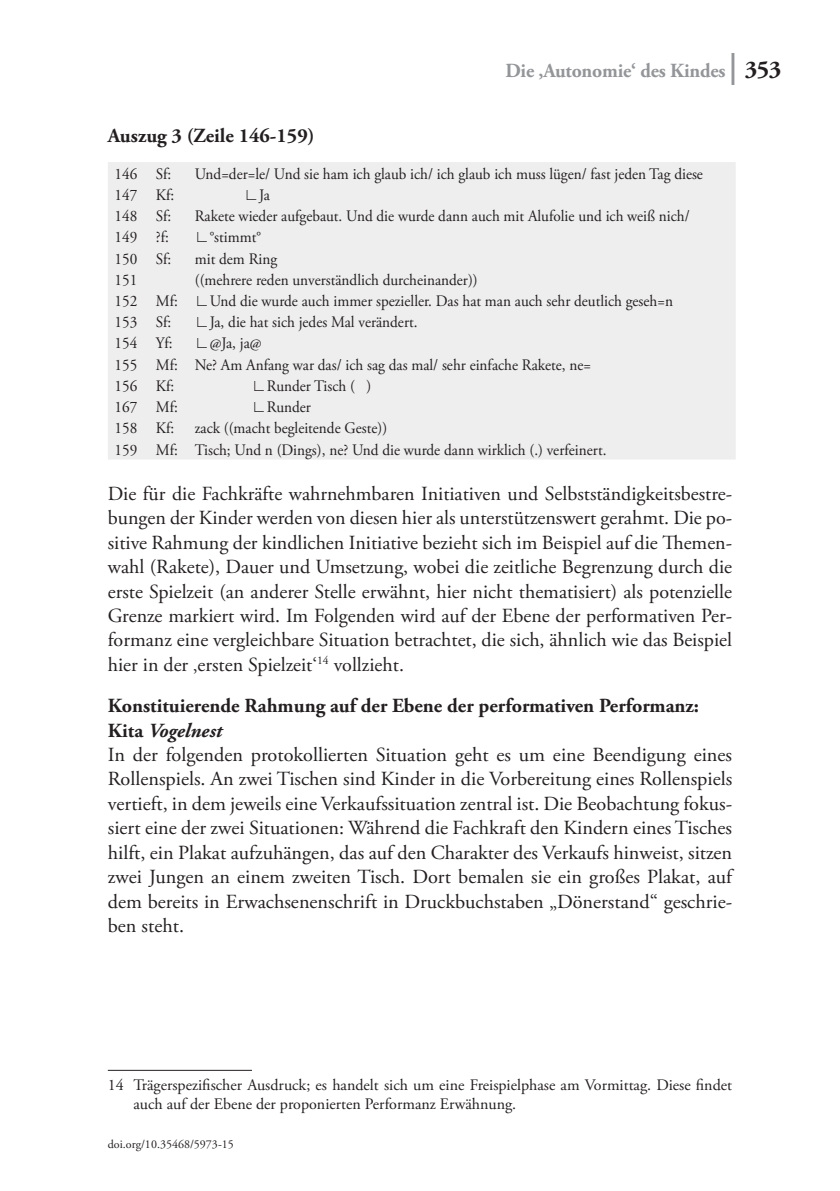
<style>
.page{position:relative;width:840px;height:1191px;background:#fff}
.page>*{position:absolute;margin:0;border:0;box-sizing:border-box;transform-origin:0 0}
.t1{font:20px/24.4px "Adobe Garamond Pro";color:#231f20;text-align:justify}
.t2{font:700 20px "Adobe Garamond Pro";letter-spacing:-.01em;color:#939598}
.t3{font:700 20px "Adobe Garamond Pro";color:#231f20}
.t4{font:16px/21.2px "Adobe Garamond Pro";color:#231f20;scale:.95 1}
.t5{font:16px/19.2px "Adobe Garamond Pro";color:#231f20}
.t6{font:12px "Adobe Garamond Pro";color:#231f20}
.s1{font-size:32px}
.s2{font-size:24px;color:#231f20}
.s3{font-family:"Times New Roman"}
.s4{font-weight:700}
.s5{font-weight:700;font-style:italic}
</style>
<div class="page">
<div style="left:108px;top:162px;width:627px;height:297px;background:#eeeeef"></div>
<hr style="left:108px;top:1069px;width:144px;height:1px;background:#231f20">
<p class="t2" style="left:505px;top:59px;width:277px">Die ‚Autonomie‘ des Kindes <span class="s1">|</span> <span class="s2">353</span></p>
<p class="t3" style="left:108px;top:124px;width:208px">Auszug 3 (Zeile 146-159)</p>
<p class="t4" style="left:115px;top:163px;width:61px">146 Sf:</p>
<p class="t4" style="left:195px;top:163px;width:536px">Und=der=le/ Und sie ham ich glaub ich/ ich glaub ich muss lügen/ fast jeden Tag diese</p>
<p class="t4" style="left:115px;top:185px;width:64px">147 Kf:</p>
<p class="t4" style="left:244px;top:185px;width:29px"><span class="s3">∟</span>Ja</p>
<p class="t4" style="left:115px;top:206px;width:61px">148 Sf:</p>
<p class="t4" style="left:195px;top:206px;width:522px">Rakete wieder aufgebaut. Und die wurde dann auch mit Alufolie und ich weiß nich/</p>
<p class="t4" style="left:115px;top:227px;width:59px">149 ?f:</p>
<p class="t4" style="left:195px;top:227px;width:71px"><span class="s3">∟</span>°stimmt°</p>
<p class="t4" style="left:115px;top:248px;width:61px">150 Sf:</p>
<p class="t4" style="left:195px;top:248px;width:88px">mit dem Ring</p>
<p class="t4" style="left:115px;top:270px;width:25px">151</p>
<p class="t4" style="left:115px;top:270px;width:589px;text-indent:80px">((mehrere reden unverständlich durcheinander))<br>152 Mf: <span class="s3">∟</span>Und die wurde auch immer spezieller. Das hat man auch sehr deutlich geseh=n<br>153 Sf:</p>
<p class="t4" style="left:195px;top:312px;width:236px"><span class="s3">∟</span>Ja, die hat sich jedes Mal verändert.</p>
<p class="t4" style="left:115px;top:333px;width:63px">154 Yf:</p>
<p class="t4" style="left:115px;top:333px;width:503px;text-indent:80px"><span class="s3">∟</span>@Ja, ja@<br>155 Mf: Ne? Am Anfang war das/ ich sag das mal/ sehr einfache Rakete, ne=<br>156 Kf:</p>
<p class="t4" style="left:252px;top:376px;width:127px"><span class="s3">∟</span>Runder Tisch ( )</p>
<p class="t4" style="left:115px;top:397px;width:68px">167 Mf:</p>
<p class="t4" style="left:252px;top:397px;width:64px"><span class="s3">∟</span>Runder</p>
<p class="t4" style="left:115px;top:418px;width:64px">158 Kf:</p>
<p class="t4" style="left:115px;top:418px;width:519px;text-indent:80px">zack ((macht begleitende Geste))<br>159 Mf: Tisch; Und n (Dings), ne? Und die wurde dann wirklich (.) verfeinert.</p>
<p class="t1" style="left:108px;top:482px;width:625px">Die für die Fachkräfte wahrnehmbaren Initiativen und Selbstständigkeitsbestre&shy;bungen der Kinder werden von diesen hier als unterstützenswert gerahmt. Die po&shy;sitive Rahmung der kindlichen Initiative bezieht sich im Beispiel auf die Themen&shy;wahl (Rakete), Dauer und Umsetzung, wobei die zeitliche Begrenzung durch die erste Spielzeit (an anderer Stelle erwähnt, hier nicht thematisiert) als potenzielle Grenze markiert wird. Im Folgenden wird auf der Ebene der performativen Per&shy;formanz eine vergleichbare Situation betrachtet, die sich, ähnlich wie das Beispiel hier in der ‚ersten Spielzeit‘<sup>14</sup> vollzieht.</p>
<p class="t1" style="left:108px;top:694px;width:625px;text-align:left"><span class="s4">Konstituierende Rahmung auf der Ebene der performativen Performanz:<br>Kita</span> <span class="s5">Vogelnest<br></span>In der folgenden protokollierten Situation geht es um eine Beendigung eines Rollenspiels. An zwei Tischen sind Kinder in die Vorbereitung eines Rollenspiels vertieft, in dem jeweils eine Verkaufssituation zentral ist. Die Beobachtung fokus&shy;siert eine der zwei Situationen: Während die Fachkraft den Kindern eines Tisches hilft, ein Plakat aufzuhängen, das auf den Charakter des Verkaufs hinweist, sitzen zwei Jungen an einem zweiten Tisch. Dort bemalen sie ein großes Plakat, auf dem bereits in Erwachsenenschrift in Druckbuchstaben „Dönerstand“ geschrie&shy;ben steht.</p>
<p class="t5" style="left:133px;top:1075px;width:600px;text-indent:-26px">14 Trägerspezifischer Ausdruck; es handelt sich um eine Freispielphase am Vormittag. Diese findet auch auf der Ebene der proponierten Performanz Erwähnung.</p>
<p class="t6" style="left:108px;top:1137px;width:127px">doi.org/10.35468/5973-15</p>
</div>
